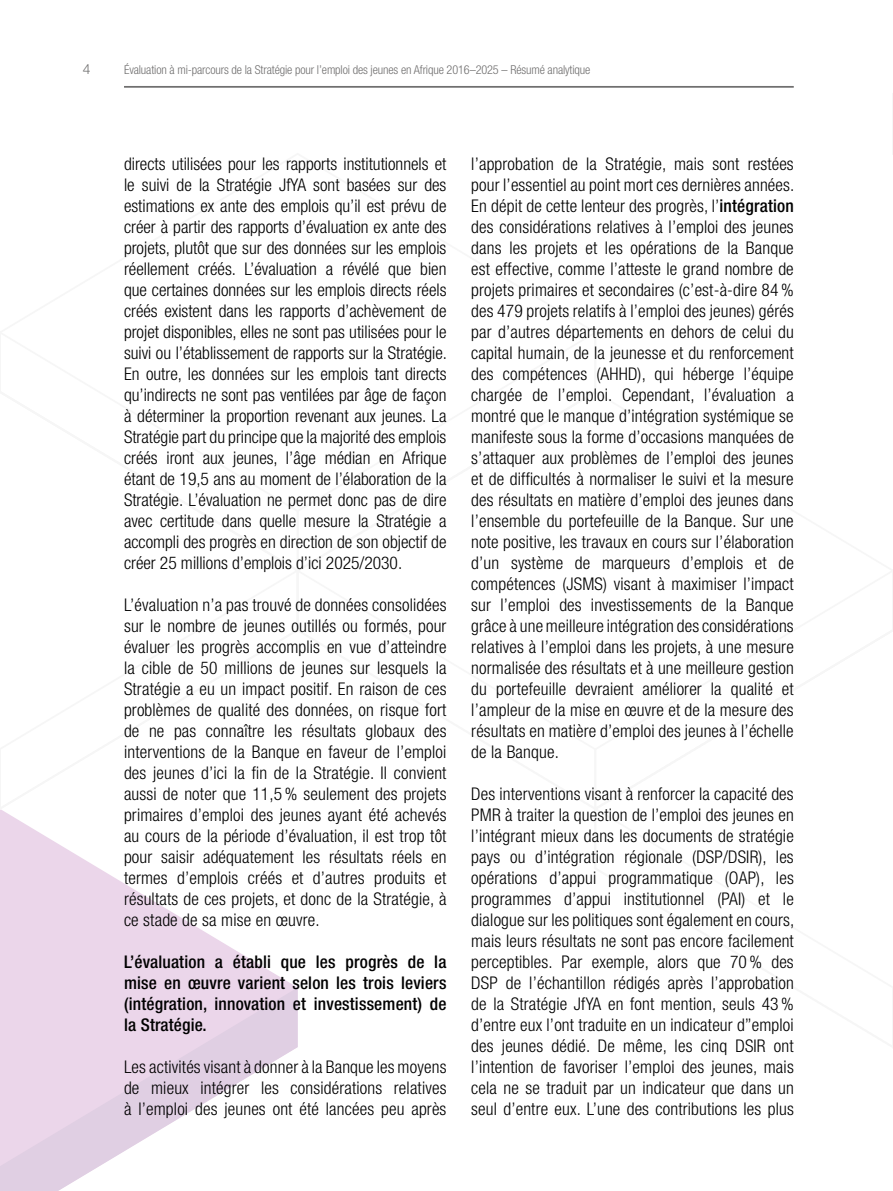
<style>
.page{position:relative;width:893px;height:1191px;background:#fff}
.page>*{position:absolute;margin:0;border:0;box-sizing:border-box;transform-origin:0 0}
.t1{font:300 condensed 17.5px/21px "Helvetica Neue LT Std";letter-spacing:.01em;color:#000;text-align:justify}
.t2{font:500 condensed 17.5px/21px "Helvetica Neue LT Std";letter-spacing:.01em;color:#000;text-align:justify}
.t3{font:300 14px "Helvetica Neue LT Std";color:#706f6f}
.t4{font:300 condensed 12.25px "Helvetica Neue LT Std";letter-spacing:-.01em;color:#706f6f}
.s1{font-weight:500}
</style>
<div class="page">
<svg style="left:0;top:811px;width:296px;height:176px;fill:#ebd6ea"></svg>
<svg style="left:0;top:987px;width:298px;height:204px"></svg>
<svg style="left:0;top:1158px;width:1px;height:33px"></svg>
<hr style="left:124px;top:86px;width:670px;height:2px;background:#706f6f">
<p class="t3" style="left:83px;top:61px;width:9px">4</p>
<p class="t4" style="left:124px;top:63px;width:468px">Évaluation à mi-parcours de la Stratégie pour l’emploi des jeunes en Afrique 2016–2025 – Résumé analytique</p>
<p class="t1" style="left:124px;top:153px;width:325px">directs utilisées pour les rapports institutionnels et le suivi de la Stratégie JfYA sont basées sur des estimations ex ante des emplois qu’il est prévu de créer à partir des rapports d’évaluation ex ante des projets, plutôt que sur des données sur les emplois réellement créés. L’évaluation a révélé que bien que certaines données sur les emplois directs réels créés existent dans les rapports d’achèvement de projet disponibles, elles ne sont pas utilisées pour le suivi ou l’établissement de rapports sur la Stratégie.<br>En outre, les données sur les emplois tant directs qu’indirects ne sont pas ventilées par âge de façon à déterminer la proportion revenant aux jeunes. La Stratégie part du principe que la majorité des emplois créés iront aux jeunes, l’âge médian en Afrique étant de 19,5 ans au moment de l’élaboration de la Stratégie. L’évaluation ne permet donc pas de dire avec certitude dans quelle mesure la Stratégie a accompli des progrès en direction de son objectif de créer 25 millions d’emplois d’ici 2025/2030.</p>
<p class="t1" style="left:124px;top:594px;width:324px">L’évaluation n’a pas trouvé de données consolidées sur le nombre de jeunes outillés ou formés, pour évaluer les progrès accomplis en vue d’atteindre la cible de 50 millions de jeunes sur lesquels la Stratégie a eu un impact positif. En raison de ces problèmes de qualité des données, on risque fort de ne pas connaître les résultats globaux des interventions de la Banque en faveur de l’emploi des jeunes d’ici la fin de la Stratégie. Il convient aussi de noter que 11,5% seulement des projets primaires d’emploi des jeunes ayant été achevés au cours de la période d’évaluation, il est trop tôt pour saisir adéquatement les résultats réels en termes d’emplois créés et d’autres produits et résultats de ces projets, et donc de la Stratégie, à ce stade de sa mise en œuvre.</p>
<p class="t2" style="left:124px;top:951px;width:324px">L’évaluation a établi que les progrès de la mise en œuvre varient selon les trois leviers (intégration, innovation et investissement) de la Stratégie.</p>
<p class="t1" style="left:124px;top:1056px;width:324px">Les activités visant à donner à la Banque les moyens de mieux intégrer les considérations relatives à l’emploi des jeunes ont été lancées peu après</p>
<p class="t1" style="left:471px;top:153px;width:325px">l’approbation de la Stratégie, mais sont restées pour l’essentiel au point mort ces dernières années.<br>En dépit de cette lenteur des progrès, l’<span class="s1">intégration </span>des considérations relatives à l’emploi des jeunes dans les projets et les opérations de la Banque est effective, comme l’atteste le grand nombre de projets primaires et secondaires (c’est-à-dire 84 % des 479 projets relatifs à l’emploi des jeunes) gérés par d’autres départements en dehors de celui du capital humain, de la jeunesse et du renforcement des compétences (AHHD), qui héberge l’équipe chargée de l’emploi. Cependant, l’évaluation a montré que le manque d’intégration systémique se manifeste sous la forme d’occasions manquées de s’attaquer aux problèmes de l’emploi des jeunes et de difficultés à normaliser le suivi et la mesure des résultats en matière d’emploi des jeunes dans l’ensemble du portefeuille de la Banque. Sur une note positive, les travaux en cours sur l’élaboration d’un système de marqueurs d’emplois et de compétences (JSMS) visant à maximiser l’impact sur l’emploi des investissements de la Banque grâce à une meilleure intégration des considérations relatives à l’emploi dans les projets, à une mesure normalisée des résultats et à une meilleure gestion du portefeuille devraient améliorer la qualité et l’ampleur de la mise en œuvre et de la mesure des résultats en matière d’emploi des jeunes à l’échelle de la Banque.</p>
<p class="t1" style="left:471px;top:783px;width:325px">Des interventions visant à renforcer la capacité des PMR à traiter la question de l’emploi des jeunes en l’intégrant mieux dans les documents de stratégie pays ou d’intégration régionale (DSP/DSIR), les opérations d’appui programmatique (OAP), les programmes d’appui institutionnel (PAI) et le dialogue sur les politiques sont également en cours, mais leurs résultats ne sont pas encore facilement perceptibles. Par exemple, alors que 70% des DSP de l’échantillon rédigés après l’approbation de la Stratégie JfYA en font mention, seuls 43% d’entre eux l’ont traduite en un indicateur d’’emploi des jeunes dédié. De même, les cinq DSIR ont l’intention de favoriser l’emploi des jeunes, mais cela ne se traduit par un indicateur que dans un seul d’entre eux. L’une des contributions les plus</p>
</div>
